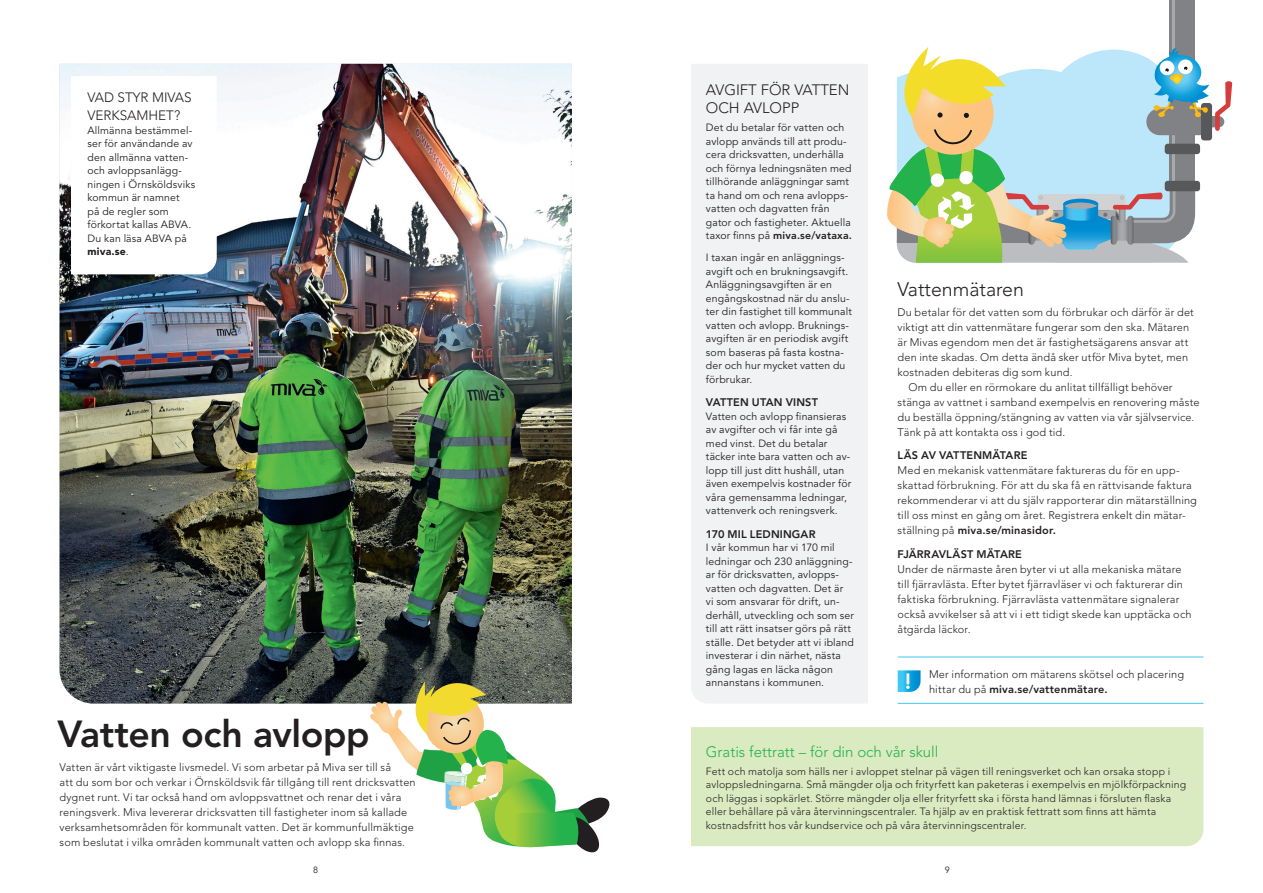
<style>
.page{position:relative;width:1263px;height:893px;background:#fff}
.page>*{position:absolute;margin:0;border:0;box-sizing:border-box;transform-origin:0 0}
.t1{font:800 37.35px "Avenir LT Std";letter-spacing:-.01em;color:#231f20}
.Stor_underrrubrik{font:300 19.5px "Avenir LT Std";color:#231f20}
.Liten_underrubrik{font:300 15px "Avenir LT Std";color:#23b24b}
.Liten_underrubrik-2{font:300 15px/18px "Avenir LT Std";color:#231f20}
.Liten_underrubrik-3{font:300 13.5px/18px "Avenir LT Std";color:#231f20}
.Infotext{font:300 10.95px/15px "Avenir LT Std";letter-spacing:.015em;color:#231f20}
.Bröd{font:300 10.95px/15px "Avenir LT Std";letter-spacing:.015em;color:#231f20}
.Infotext-2{font:800 10.95px "Avenir LT Std";letter-spacing:.015em;color:#231f20}
.Bröd-2{font:10.5px/13.5px "Avenir LT Std";letter-spacing:.015em;color:#231f20}
.Bröd-3{font:300 10.5px/13.5px "Avenir LT Std";letter-spacing:.015em;color:#231f20}
.t2{font:9px "Avenir LT Std";color:#231f20}
.s1{font-weight:900}
.s2{font-weight:800}
</style>
<div class="page">
<div style="left:1169px;top:0;width:26px;height:108px;background:#808285"></div>
<hr style="left:1172px;top:0;width:3px;height:94px;background:#a8a9ad">
<div style="left:691px;top:64px;width:177px;height:639px;background:#f1f2f3"></div>
<svg style="left:898px;top:670px;width:22px;height:22px"></svg>
<hr style="left:898px;top:657px;width:305px;height:1px;background:#40c7f4">
<hr style="left:898px;top:703px;width:305px;height:1px;background:#40c7f4">
<svg style="left:887px;top:47px;width:345px;height:216px"></svg>
<div style="left:691px;top:727px;width:512px;height:119px;background:#daeac1"></div>
<img style="left:60px;top:64px;width:512px;height:639px">
<svg style="left:71px;top:76px;width:146px;height:198px"></svg>
<svg style="left:368px;top:680px;width:242px;height:173px"></svg>
<p class="Liten_underrubrik-3" style="left:87px;top:89px;width:106px">VAD STYR MIVAS<br>VERKSAMHET?</p>
<p class="Bröd-2" style="left:87px;top:124px;width:109px">Allmänna bestämmel&shy;ser för användande av den allmänna vatten&shy;och avloppsanlägg&shy;ningen i Örnsköldsviks kommun är namnet<br>på de regler som förkortat kallas ABVA.<br>Du kan läsa ABVA på <span class="s1">miva.se</span>.</p>
<h1 class="t1" style="left:57px;top:712px;width:314px">Vatten och avlopp</h1>
<p class="Infotext" style="left:60px;top:760px;width:358px">Vatten är vårt viktigaste livsmedel. Vi som arbetar på Miva ser till så<br>att du som bor och verkar i Örnsköldsvik får tillgång till rent dricksvatten dygnet runt. Vi tar också hand om avloppsvattnet och renar det i våra reningsverk. Miva levererar dricksvatten till fastigheter inom så kallade verksamhetsområden för kommunalt vatten. Det är kommunfullmäktige som beslutat i vilka områden kommunalt vatten och avlopp ska finnas.</p>
<p class="Liten_underrubrik-2" style="left:706px;top:81px;width:145px">AVGIFT FÖR VATTEN<br>OCH AVLOPP</p>
<p class="Bröd-2" style="left:706px;top:121px;width:148px">Det du betalar för vatten och avlopp används till att produ&shy;cera dricksvatten, underhålla och förnya ledningsnäten med tillhörande anläggningar samt ta hand om och rena avlopps&shy;vatten och dagvatten från gator och fastigheter. Aktuella taxor finns på <span class="s2">miva.se/vataxa.</span></p>
<p class="Bröd-2" style="left:706px;top:251px;width:147px">I taxan ingår en anläggnings&shy;avgift och en brukningsavgift.<br>Anläggningsavgiften är en engångskostnad när du anslu&shy;ter din fastighet till kommunalt vatten och avlopp. Bruknings&shy;avgiften är en periodisk avgift som baseras på fasta kostna&shy;der och hur mycket vatten du förbrukar.</p>
<p class="Infotext-2" style="left:706px;top:396px;width:114px">VATTEN UTAN VINST</p>
<p class="Bröd-2" style="left:706px;top:410px;width:147px">Vatten och avlopp finansieras av avgifter och vi får inte gå med vinst. Det du betalar täcker inte bara vatten och av&shy;lopp till just ditt hushåll, utan även exempelvis kostnader för våra gemensamma ledningar, vattenverk och reningsverk.</p>
<p class="Infotext-2" style="left:706px;top:527px;width:111px">170 MIL LEDNINGAR</p>
<p class="Bröd-2" style="left:706px;top:541px;width:150px">I vår kommun har vi 170 mil ledningar och 230 anläggning&shy;ar för dricksvatten, avlopps&shy;vatten och dagvatten. Det är<br>vi som ansvarar för drift, un&shy;derhåll, utveckling och som ser till att rätt insatser görs på rätt ställe. Det betyder att vi ibland investerar i din närhet, nästa gång lagas en läcka någon annanstans i kommunen.</p>
<p class="Stor_underrrubrik" style="left:897px;top:278px;width:128px">Vattenmätaren</p>
<p class="Infotext" style="left:897px;top:304px;width:298px">Du betalar för det vatten som du förbrukar och därför är det viktigt att din vattenmätare fungerar som den ska. Mätaren är Mivas egendom men det är fastighetsägarens ansvar att den inte skadas. Om detta ändå sker utför Miva bytet, men kostnaden debiteras dig som kund.</p>
<p class="Infotext" style="left:897px;top:379px;width:304px;text-indent:11px">Om du eller en rörmokare du anlitat tillfälligt behöver stänga av vattnet i samband exempelvis en renovering måste du beställa öppning/stängning av vatten via vår självservice.<br>Tänk på att kontakta oss i god tid.</p>
<p class="Infotext" style="left:897px;top:448px;width:301px"><span class="s2">LÄS AV VATTENMÄTARE<br></span>Med en mekanisk vattenmätare faktureras du för en upp&shy;skattad förbrukning. För att du ska få en rättvisande faktura rekommenderar vi att du själv rapporterar din mätarställning till oss minst en gång om året. Registrera enkelt din mätar&shy;ställning på <span class="s2">miva.se/minasidor.</span></p>
<p class="Infotext" style="left:897px;top:546px;width:296px"><span class="s2">FJÄRRAVLÄST MÄTARE<br></span>Under de närmaste åren byter vi ut alla mekaniska mätare till fjärravlästa. Efter bytet fjärravläser vi och fakturerar din faktiska förbrukning. Fjärravlästa vattenmätare signalerar också avvikelser så att vi i ett tidigt skede kan upptäcka och åtgärda läckor.</p>
<p class="Bröd" style="left:929px;top:667px;width:256px">Mer information om mätarens skötsel och placering hittar du på <span class="s2">miva.se/vattenmätare.</span></p>
<p class="Liten_underrubrik" style="left:706px;top:743px;width:234px">Gratis fettratt – för din och vår skull</p>
<p class="Bröd-3" style="left:706px;top:764px;width:482px">Fett och matolja som hälls ner i avloppet stelnar på vägen till reningsverket och kan orsaka stopp i avloppsledningarna. Små mängder olja och frityrfett kan paketeras i exempelvis en mjölkförpackning och läggas i sopkärlet. Större mängder olja eller frityrfett ska i första hand lämnas i försluten flaska eller behållare på våra återvinningscentraler. Ta hjälp av en praktisk fettratt som finns att hämta kostnadsfritt hos vår kundservice och på våra återvinningscentraler.</p>
<p class="t2" style="left:313px;top:865px;width:7px">8</p>
<p class="t2" style="left:945px;top:865px;width:7px">9</p>
</div>
